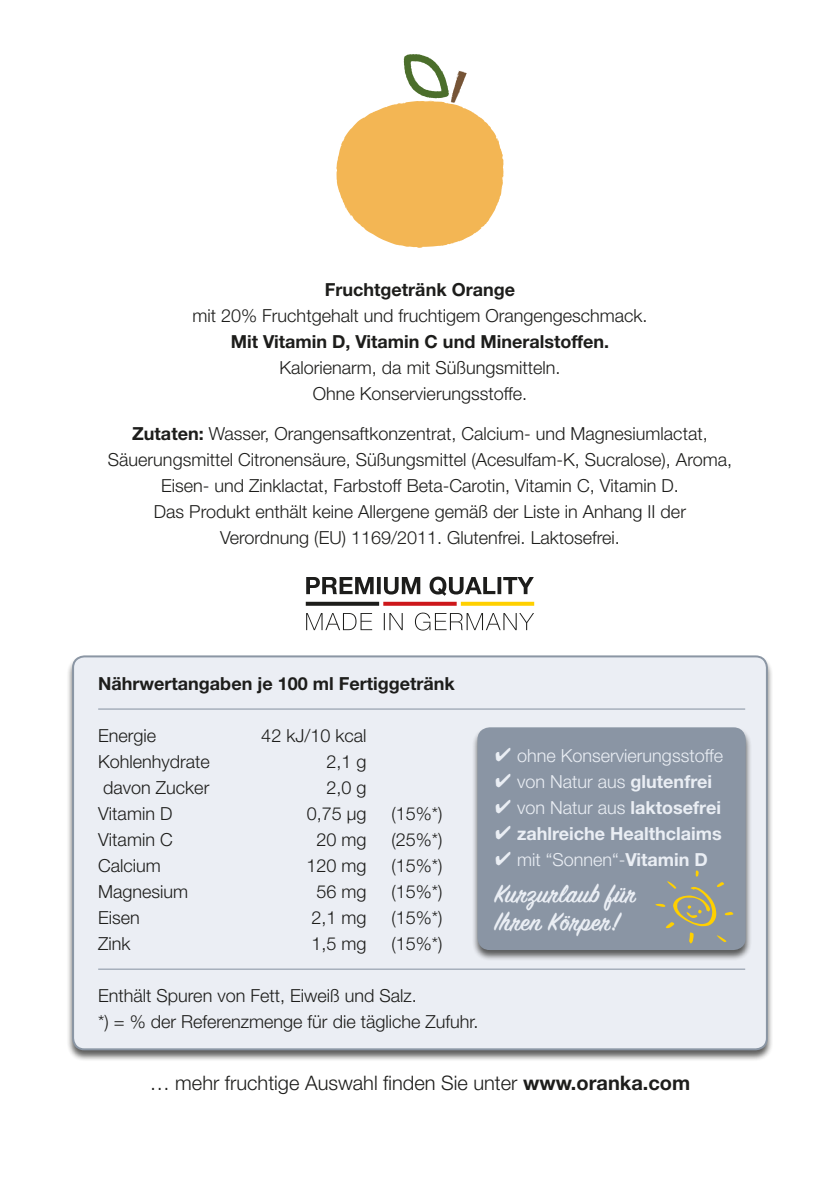
<style>
.page{position:relative;width:840px;height:1191px;background:#fff}
.page>*{position:absolute;margin:0;border:0;box-sizing:border-box;transform-origin:0 0}
.t1{font:600 28px "Sign Painter House Script";letter-spacing:.02em;color:#eaeef4}
.t2{font:300 20px "Helvetica Neue LT Pro";color:#1d1d1b}
.t3{font:300 18px/26px "Helvetica Neue LT Pro";color:#1d1d1b;text-align:center}
.t4{font:700 18px "Helvetica Neue LT Pro";color:#1d1d1b}
.t5{font:300 18px "Helvetica Neue LT Pro";color:#eaeef4}
.t6{font:700 18px "Helvetica Neue LT Pro";color:#eaeef4}
.s1{font-weight:700}
</style>
<div class="page">
<div style="left:66px;top:655px;width:707px;height:406px;background:#1d1d1b;opacity:.75"></div>
<div style="left:73px;top:656px;width:693px;height:393px;background:#eaeef4;border-radius:11px"></div>
<div style="left:72px;top:655px;width:695px;height:395px;border:2px solid #8591a0;border-radius:11px"></div>
<svg style="left:306px;top:612px;width:227px;height:18px"></svg>
<svg style="left:306px;top:576px;width:227px;height:20px"></svg>
<svg style="left:305px;top:602px;width:74px;height:4px"></svg>
<svg style="left:383px;top:602px;width:73px;height:4px"></svg>
<svg style="left:460px;top:602px;width:74px;height:4px"></svg>
<hr style="left:98px;top:708px;width:646px;height:1px;background:#8591a0">
<hr style="left:98px;top:968px;width:646px;height:1px;background:#8591a0">
<svg style="left:336px;top:54px;width:167px;height:194px"></svg>
<div style="left:471px;top:727px;width:280px;height:234px;background:#1d1d1b;opacity:.75"></div>
<div style="left:478px;top:728px;width:266px;height:221px;background:#8591a0;border-radius:11px"></div>
<div style="left:477px;top:727px;width:268px;height:223px;border:2px solid #8591a0;border-radius:11px"></div>
<svg style="left:655px;top:870px;width:78px;height:73px"></svg>
<p class="t4" style="left:325px;top:278px;width:192px">Fruchtgetränk Orange</p>
<p class="t3" style="left:192px;top:302px;width:456px">mit 20% Fruchtgehalt und fruchtigem Orangengeschmack.</p>
<p class="t4" style="left:231px;top:330px;width:379px">Mit Vitamin D, Vitamin C und Mineralstoffen.</p>
<p class="t3" style="left:279px;top:354px;width:282px">Kalorienarm, da mit Süßungsmitteln.</p>
<p class="t3" style="left:312px;top:380px;width:216px">Ohne Konservierungsstoffe.</p>
<p class="t3" style="left:108px;top:420px;width:625px"><span class="s1">Zutaten:</span> Wasser, Orangensaftkonzentrat, Calcium- und Magnesiumlactat,<br>Säuerungsmittel Citronensäure, Süßungsmittel (Acesulfam-K, Sucralose), Aroma,</p>
<p class="t3" style="left:161px;top:472px;width:519px">Eisen- und Zinklactat, Farbstoff Beta-Carotin, Vitamin C, Vitamin D.</p>
<p class="t3" style="left:154px;top:498px;width:533px">Das Produkt enthält keine Allergene gemäß der Liste in Anhang II der</p>
<p class="t3" style="left:220px;top:524px;width:401px">Verordnung (EU) 1169/2011. Glutenfrei. Laktosefrei.</p>
<p class="t4" style="left:98px;top:672px;width:358px">Nährwertangaben je 100 ml Fertiggetränk</p>
<p class="t3" style="left:98px;top:722px;width:60px">Energie</p>
<p class="t3" style="left:261px;top:722px;width:107px">42 kJ/10 kcal</p>
<p class="t3" style="left:98px;top:748px;width:113px">Kohlenhydrate</p>
<p class="t3" style="left:326px;top:748px;width:42px">2,1 g</p>
<p class="t3" style="left:103px;top:774px;width:108px">davon Zucker</p>
<p class="t3" style="left:326px;top:774px;width:42px">2,0 g</p>
<p class="t3" style="left:98px;top:800px;width:76px">Vitamin D</p>
<p class="t3" style="left:306px;top:800px;width:61px">0,75 μg</p>
<p class="t3" style="left:391px;top:800px;width:53px">(15%*)</p>
<p class="t3" style="left:98px;top:826px;width:76px">Vitamin C</p>
<p class="t3" style="left:316px;top:826px;width:52px">20 mg</p>
<p class="t3" style="left:391px;top:826px;width:53px">(25%*)</p>
<p class="t3" style="left:98px;top:852px;width:64px">Calcium</p>
<p class="t3" style="left:306px;top:852px;width:62px">120 mg</p>
<p class="t3" style="left:391px;top:852px;width:53px">(15%*)</p>
<p class="t3" style="left:98px;top:878px;width:91px">Magnesium</p>
<p class="t3" style="left:316px;top:878px;width:52px">56 mg</p>
<p class="t3" style="left:391px;top:878px;width:53px">(15%*)</p>
<p class="t3" style="left:98px;top:904px;width:43px">Eisen</p>
<p class="t3" style="left:311px;top:904px;width:57px">2,1 mg</p>
<p class="t3" style="left:391px;top:904px;width:53px">(15%*)</p>
<p class="t3" style="left:98px;top:930px;width:34px">Zink</p>
<p class="t3" style="left:311px;top:930px;width:57px">1,5 mg</p>
<p class="t3" style="left:391px;top:930px;width:53px">(15%*)</p>
<p class="t3" style="left:98px;top:982px;width:320px">Enthält Spuren von Fett, Eiweiß und Salz.</p>
<p class="t3" style="left:98px;top:1008px;width:381px">*) = % der Referenzmenge für die tägliche Zufuhr.</p>
<p class="t5" style="left:517px;top:744px;width:207px">ohne Konservierungsstoffe</p>
<p class="t5" style="left:517px;top:770px;width:196px">von Natur aus <span class="s1">glutenfrei</span></p>
<p class="t5" style="left:517px;top:796px;width:205px">von Natur aus <span class="s1">laktosefrei</span></p>
<p class="t6" style="left:517px;top:822px;width:206px">zahlreiche Healthclaims</p>
<p class="t5" style="left:517px;top:848px;width:192px">mit “Sonnen“-<span class="s1">Vitamin D</span></p>
<p class="t1" style="left:494px;top:876px;width:142px">Kurzurlaub für</p>
<p class="t1" style="left:494px;top:904px;width:126px">Ihren Körper!</p>
<p class="t2" style="left:150px;top:1071px;width:542px">… mehr fruchtige Auswahl finden Sie unter <span class="s1">www.oranka.com</span></p>
</div>
